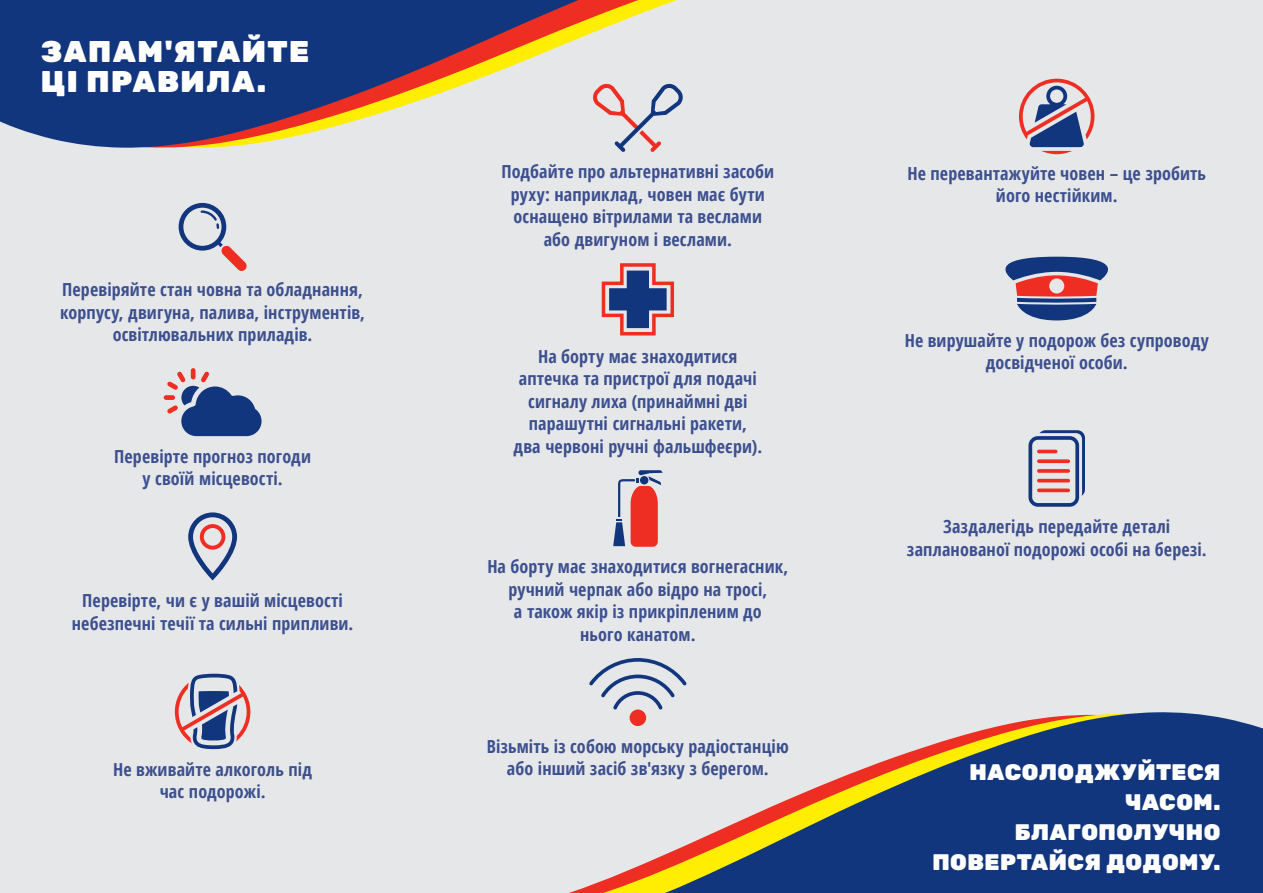
<style>
.page{position:relative;width:1263px;height:893px;background:#e6e7e9}
.page>*{position:absolute;margin:0;border:0;box-sizing:border-box;transform-origin:0 0}
.t1{font:900 30px/30px "Rubik";letter-spacing:.05em;color:#fff}
.t2{font:900 22.5px/30px "Rubik";letter-spacing:.02em;color:#fff;text-align:right}
.t3{font:700 18px/22.5px "Open Sans Condensed";letter-spacing:.01em;color:#3c508f;text-align:center}
</style>
<div class="page">
<div style="left:191px;top:368px;width:5px;height:11px;background:#ee2e22;border-radius:2px"></div>
<div style="left:164px;top:395px;width:11px;height:5px;background:#ee2e22;border-radius:2px"></div>
<svg style="left:167px;top:371px;width:95px;height:65px"></svg>
<svg style="left:175px;top:674px;width:75px;height:75px"></svg>
<svg style="left:569px;top:712px;width:694px;height:181px;fill:#11367e"></svg>
<svg style="left:0;top:0;width:677px;height:148px;fill:#11367e"></svg>
<svg style="left:592px;top:83px;width:91px;height:69px"></svg>
<svg style="left:602px;top:263px;width:72px;height:72px"></svg>
<svg style="left:613px;top:470px;width:49px;height:77px"></svg>
<div style="left:630px;top:709px;width:16px;height:17px;background:#ee2e22;border-radius:50%"></div>
<svg style="left:589px;top:658px;width:98px;height:52px"></svg>
<svg style="left:1005px;top:257px;width:103px;height:63px"></svg>
<svg style="left:1028px;top:430px;width:57px;height:77px"></svg>
<svg style="left:1019px;top:79px;width:75px;height:75px"></svg>
<svg style="left:188px;top:512px;width:49px;height:68px"></svg>
<svg style="left:179px;top:203px;width:68px;height:68px"></svg>
<p class="t1" style="left:41px;top:37px;width:270px">ЗАПАМ'ЯТАЙТЕ<br>ЦІ ПРАВИЛА.</p>
<p class="t3" style="left:60px;top:278px;width:306px">Перевіряйте стан човна та обладнання, корпусу, двигуна, палива, інструментів, освітлювальних приладів.</p>
<p class="t3" style="left:114px;top:444px;width:198px">Перевірте прогноз погоди у своїй місцевості.</p>
<p class="t3" style="left:72px;top:589px;width:283px">Перевірте, чи є у вашій місцевості небезпечні течії та сильні припливи.</p>
<p class="t3" style="left:113px;top:757px;width:200px">Не вживайте алкоголь під час подорожі.</p>
<p class="t3" style="left:501px;top:160px;width:274px">Подбайте про альтернативні засоби руху: наприклад, човен має бути оснащено вітрилами та веслами або двигуном і веслами.</p>
<p class="t3" style="left:513px;top:345px;width:250px">На борту має знаходитися аптечка та пристрої для подачі сигналу лиха (принаймні дві парашутні сигнальні ракети, два червоні ручні фальшфеєри).</p>
<p class="t3" style="left:487px;top:555px;width:303px">На борту має знаходитися вогнегасник, ручний черпак або відро на тросі,<br>а також якір із прикріпленим до<br>нього канатом.</p>
<p class="t3" style="left:487px;top:734px;width:303px">Візьміть із собою морську радіостанцію або інший засіб зв'язку з берегом.</p>
<p class="t3" style="left:907px;top:162px;width:300px">Не перевантажуйте човен – це зробить його нестійким.</p>
<p class="t3" style="left:905px;top:329px;width:305px">Не вирушайте у подорож без супроводу досвідченої особи.</p>
<p class="t3" style="left:907px;top:515px;width:301px">Заздалегідь передайте деталі запланованої подорожі особі на березі.</p>
<p class="t2" style="left:932px;top:758px;width:289px">НАСОЛОДЖУЙТЕСЯ<br>ЧАСОМ.<br>БЛАГОПОЛУЧНО<br>ПОВЕРТАЙСЯ ДОДОМУ.</p>
</div>
